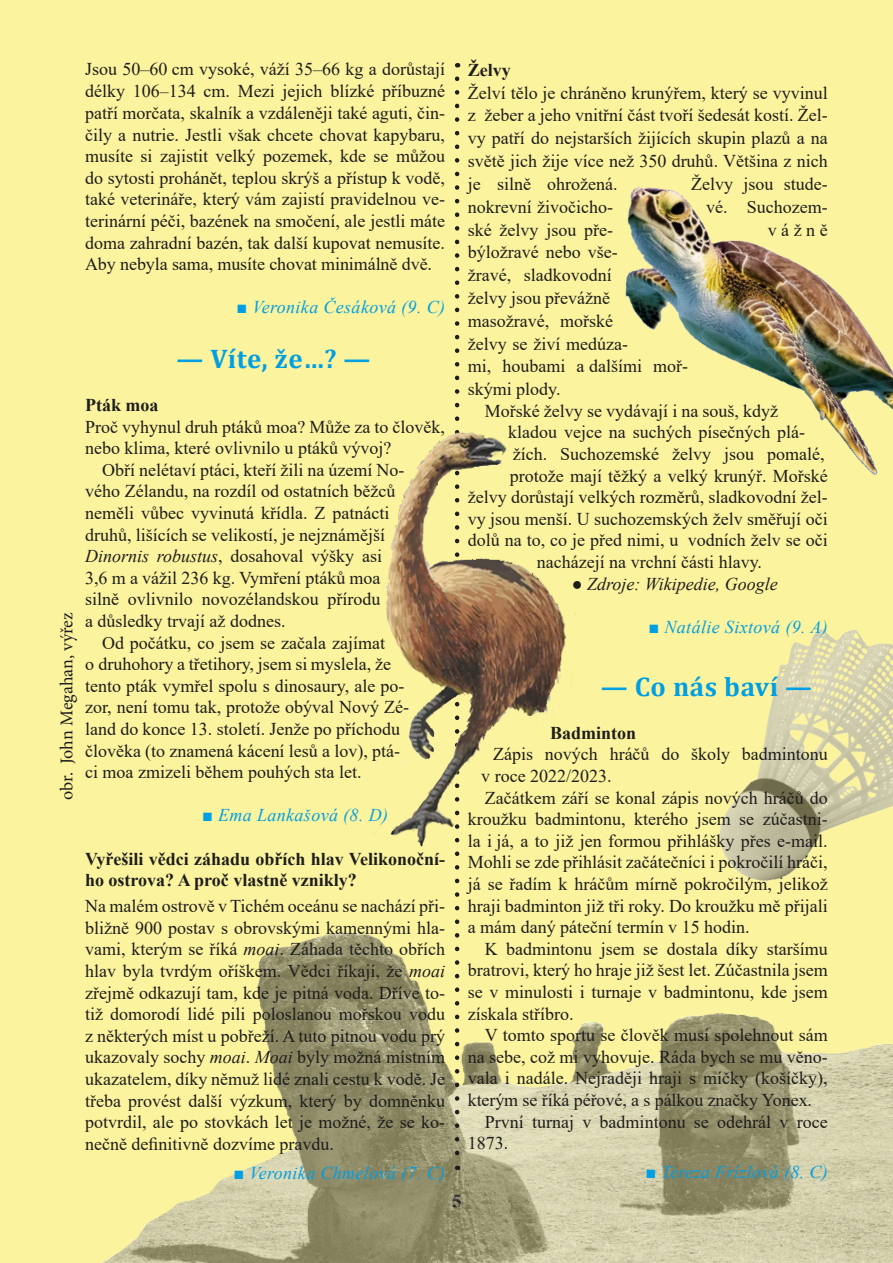
<style>
.page{position:relative;width:893px;height:1263px;background:#fcf39e}
.page>*{position:absolute;margin:0;border:0;box-sizing:border-box;transform-origin:0 0}
.Nadpis{font:700 27px "Cambria";letter-spacing:.02em;color:#009fe3}
.List_Paragraph{font:18px/21.6px "Times New Roman";color:#1d1d1b;text-align:justify}
.Podpis{font:italic 18px "Times New Roman";letter-spacing:.02em;color:#009fe3}
.t1{font:700 18px/21.6px "Times New Roman";color:#1d1d1b}
.t2{font:italic 18px "Times New Roman";color:#1d1d1b}
.t3{font:18px "Minion Pro";letter-spacing:-.005em;color:#1d1d1b}
.s1{font-style:italic}
.s2{font-style:normal}
</style>
<div class="page">
<img style="left:670px;top:601px;width:223px;height:307px">
<img style="left:85px;top:908px;width:808px;height:355px">
<svg style="left:455px;top:79px;width:4px;height:1091px;background:#b7b178"></svg>
<img style="left:343px;top:412px;width:250px;height:439px">
<img style="left:562px;top:165px;width:331px;height:326px">
<p class="List_Paragraph" style="left:85px;top:58px;width:362px">Jsou 50–60 cm vysoké, váží 35–66 kg a dorůstají délky 106–134 cm. Mezi jejich blízké příbuzné patří morčata, skalník a vzdáleněji také aguti, čin&shy;čily a nutrie. Jestli však chcete chovat kapybaru, musíte si zajistit velký pozemek, kde se můžou do sytosti prohánět, teplou skrýš a přístup k vodě, také veterináře, který vám zajistí pravidelnou ve&shy;terinární péči, bazének na smočení, ale jestli máte doma zahradní bazén, tak další kupovat nemusíte.<br>Aby nebyla sama, musíte chovat minimálně dvě.</p>
<p class="Podpis" style="left:236px;top:295px;width:210px">■ Veronika Česáková (9. C)</p>
<p class="Nadpis" style="left:176px;top:339px;width:196px">— Víte, že…? —</p>
<p class="t1" style="left:85px;top:394px;width:75px">Pták moa</p>
<p class="List_Paragraph" style="left:85px;top:415px;width:362px">Proč vyhynul druh ptáků moa? Může za to člověk, nebo klima, které ovlivnilo u ptáků vývoj?</p>
<p class="List_Paragraph" style="left:85px;top:458px;width:321px;text-align:left;text-indent:17px">Obří nelétaví ptáci, kteří žili na území No&shy;vého Zélandu, na rozdíl od ostatních běžců neměli vůbec vyvinutá křídla. Z patnácti druhů, lišících se velikostí, je nejznámější <span class="s1">Dinornis robustus</span>, dosahoval výšky asi 3,6 m a vážil 236 kg. Vymření ptáků moa silně ovlivnilo novozélandskou přírodu<br>a důsledky trvají až dodnes.</p>
<p class="List_Paragraph" style="left:85px;top:631px;width:325px;text-align:left;text-indent:17px">Od počátku, co jsem se začala zajímat<br>o druhohory a třetihory, jsem si myslela, že tento pták vymřel spolu s dinosaury, ale po&shy;zor, není tomu tak, protože obýval Nový Zé&shy;land do konce 13. století. Jenže po příchodu člověka (to znamená kácení lesů a lov), ptá&shy;ci moa zmizeli během pouhých sta let.</p>
<p class="Podpis" style="left:202px;top:803px;width:187px">■ Ema Lankašová (8. D)</p>
<p class="t1" style="left:85px;top:847px;width:361px">Vyřešili vědci záhadu obřích hlav Velikonoční&shy;ho ostrova? A proč vlastně vznikly?</p>
<p class="List_Paragraph" style="left:85px;top:895px;width:362px">Na malém ostrově v Tichém oceánu se nachází při&shy;bližně 900 postav s obrovskými kamennými hla&shy;vami, kterým se říká <span class="s1">moai</span>. Záhada těchto obřích hlav byla tvrdým oříškem. Vědci říkají, že <span class="s1">moai </span>zřejmě odkazují tam, kde je pitná voda. Dříve to&shy;tiž domorodí lidé pili poloslanou mořskou vodu z některých míst u pobřeží. A tuto pitnou vodu prý ukazovaly sochy <span class="s1">moai</span>. <span class="s1">Moai</span> byly možná místním ukazatelem, díky němuž lidé znali cestu k vodě. Je třeba provést další výzkum, který by domněnku potvrdil, ale po stovkách let je možné, že se ko&shy;nečně definitivně dozvíme pravdu.</p>
<p class="Podpis" style="left:233px;top:1160px;width:213px">■ Veronika Chmelová (7. C)</p>
<p class="t3" style="left:55px;top:800px;width:189px;rotate:-90deg">obr. John Megahan, výřez</p>
<p class="t1" style="left:468px;top:59px;width:45px">Želvy</p>
<p class="List_Paragraph" style="left:468px;top:81px;width:362px;line-height:22.8px">Želví tělo je chráněno krunýřem, který se vyvinul z žeber a jeho vnitřní část tvoří šedesát kostí. Žel&shy;vy patří do nejstarších žijících skupin plazů a na světě jich žije více než 350 druhů. Většina z nich je silně ohrožená.</p>
<p class="List_Paragraph" style="left:691px;top:172px;width:138px">Želvy jsou stude-</p>
<p class="List_Paragraph" style="left:468px;top:195px;width:147px">nokrevní živočicho-</p>
<p class="List_Paragraph" style="left:706px;top:195px;width:123px">vé. Suchozem-</p>
<p class="List_Paragraph" style="left:468px;top:218px;width:147px">ské želvy jsou pře-</p>
<p class="List_Paragraph" style="left:768px;top:218px;width:61px">vážně</p>
<p class="List_Paragraph" style="left:468px;top:240px;width:222px;line-height:22.8px;text-align:left">býložravé nebo vše-<br>žravé, sladkovodní<br>želvy jsou převážně masožravé, mořské<br>želvy se živí medúza-<br>mi, houbami a dalšími moř&shy;skými plody.</p>
<p class="List_Paragraph" style="left:485px;top:399px;width:295px">Mořské želvy se vydávají i na souš, když</p>
<p class="List_Paragraph" style="left:508px;top:421px;width:298px">kladou vejce na suchých písečných plá-</p>
<p class="List_Paragraph" style="left:513px;top:442px;width:314px">žích. Suchozemské želvy jsou pomalé,</p>
<p class="List_Paragraph" style="left:510px;top:464px;width:320px">protože mají těžký a velký krunýř. Mořské</p>
<p class="List_Paragraph" style="left:468px;top:486px;width:361px">želvy dorůstají velkých rozměrů, sladkovodní žel-</p>
<p class="List_Paragraph" style="left:468px;top:507px;width:361px">vy jsou menší. U suchozemských želv směřují oči</p>
<p class="List_Paragraph" style="left:468px;top:529px;width:362px">dolů na to, co je před nimi, u vodních želv se oči</p>
<p class="List_Paragraph" style="left:537px;top:550px;width:227px">nacházejí na vrchní části hlavy.</p>
<p class="t2" style="left:572px;top:571px;width:208px"><span class="s2">●</span> Zdroje: Wikipedie, Google</p>
<p class="Podpis" style="left:648px;top:614px;width:181px">■ Natálie Sixtová (9. A)</p>
<p class="Nadpis" style="left:601px;top:667px;width:213px">— Co nás baví —</p>
<p class="t1" style="left:550px;top:721px;width:88px">Badminton</p>
<p class="List_Paragraph" style="left:481px;top:743px;width:348px;text-indent:12px">Zápis nových hráčů do školy badmintonu v roce 2022/2023.</p>
<p class="List_Paragraph" style="left:468px;top:786px;width:362px;text-indent:17px">Začátkem září se konal zápis nových hráčů do kroužku badmintonu, kterého jsem se zúčastni&shy;la i já, a to již jen formou přihlášky přes e-mail.<br>Mohli se zde přihlásit začátečníci i pokročilí hráči, já se řadím k hráčům mírně pokročilým, jelikož hraji badminton již tři roky. Do kroužku mě přijali a mám daný páteční termín v 15 hodin.</p>
<p class="List_Paragraph" style="left:468px;top:937px;width:362px;text-indent:17px">K badmintonu jsem se dostala díky staršímu bratrovi, který ho hraje již šest let. Zúčastnila jsem se v minulosti i turnaje v badmintonu, kde jsem získala stříbro.</p>
<p class="List_Paragraph" style="left:468px;top:1024px;width:362px;text-indent:17px">V tomto sportu se člověk musí spolehnout sám na sebe, což mi vyhovuje. Ráda bych se mu věno&shy;vala i nadále. Nejraději hraji s míčky (košíčky), kterým se říká péřové, a s pálkou značky Yonex.</p>
<p class="List_Paragraph" style="left:468px;top:1110px;width:361px;text-indent:17px">První turnaj v badmintonu se odehrál v roce<br>1873.</p>
<p class="Podpis" style="left:645px;top:1160px;width:184px">■ Tereza Frízlová (8. C)</p>
<p class="t1" style="left:453px;top:1190px;width:10px">5</p>
</div>
